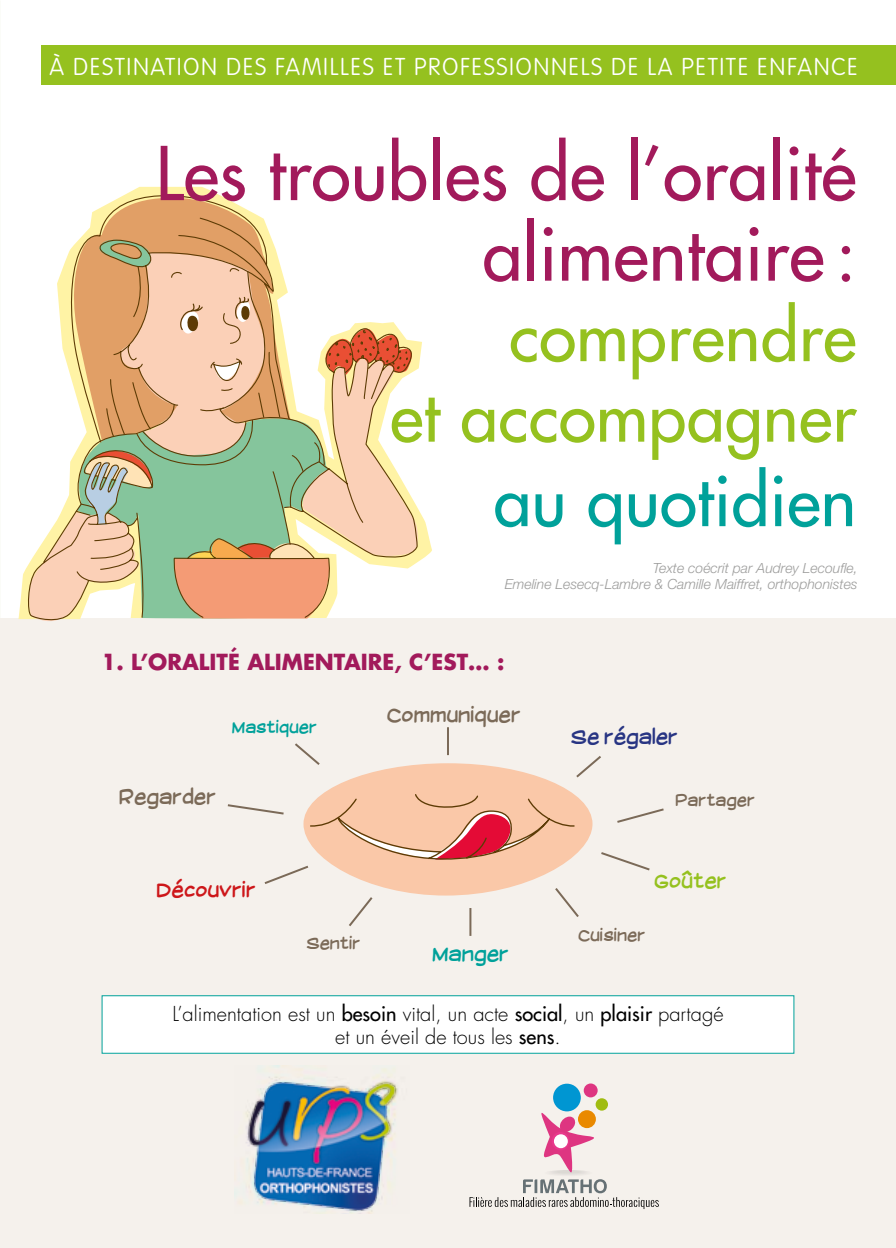
<style>
.page{position:relative;width:896px;height:1248px;background:#fff}
.page>*{position:absolute;margin:0;border:0;box-sizing:border-box;transform-origin:0 0}
.t1{font:72px/80.4px "Futura";letter-spacing:.005em;color:#a21a5b;text-align:right}
.t2{font:68px/80.4px "Futura";letter-spacing:.005em;color:#95c11f;text-align:right}
.t3{font:68px "Futura";letter-spacing:.005em;color:#00a19a}
.t4{font:100 24px "VAG Rounded";letter-spacing:.065em;color:#fff}
.t5{font:22px "Suplexmentary Comic NC";color:#7b6a58}
.t6{font:22px "Suplexmentary Comic NC";color:#cd171a}
.t7{font:22px "Suplexmentary Comic NC";color:#283583}
.t8{font:22px "Suplexmentary Comic NC";color:#95c11f}
.t9{font:22px "Suplexmentary Comic NC";color:#00a19a}
.t10{font:700 21.6px "Futura";color:#a21a5b}
.t11{font:300 20px/23.6px "Futura";color:#000;text-align:center}
.t12{font:18px "Suplexmentary Comic NC";color:#7b6a58}
.t13{font:18px "Suplexmentary Comic NC";color:#00a19a}
.t14{font:italic 300 14px/16.8px "Helvetica Neue";color:#9d9d9c;text-align:right}
.s1{font-weight:400}
</style>
<div class="page">
<div style="left:0;top:618px;width:896px;height:629px;background:#f5f1ec"></div>
<div style="left:41px;top:45px;width:855px;height:40px;background:#95c11f"></div>
<div style="left:102px;top:995px;width:692px;height:58px;background:#fff"></div>
<svg style="left:19px;top:341px;width:413px;height:278px"></svg>
<svg style="left:336px;top:322px;width:83px;height:297px"></svg>
<svg style="left:26px;top:187px;width:310px;height:434px"></svg>
<hr style="left:447px;top:727px;width:2px;height:28px;background:#7b6a58">
<hr style="left:469px;top:907px;width:2px;height:28px;background:#7b6a58">
<svg style="left:227px;top:743px;width:437px;height:185px"></svg>
<img style="left:234px;top:1065px;width:164px;height:148px">
<div style="left:544px;top:1169px;width:48px;height:6px;background:#eeeae6;border-radius:50%"></div>
<div style="left:546px;top:1169px;width:44px;height:6px;background:#ebe7e2;border-radius:50%"></div>
<div style="left:548px;top:1169px;width:41px;height:6px;background:#e7e2df;border-radius:50%"></div>
<hr style="left:548px;top:1170px;width:40px;height:4px;background:#eae6e2;border-radius:50%">
<hr style="left:549px;top:1170px;width:38px;height:4px;background:#e5e0dd;border-radius:50%">
<hr style="left:551px;top:1170px;width:34px;height:4px;background:#e0ded9;border-radius:50%">
<hr style="left:552px;top:1170px;width:33px;height:3px;background:#f1f1f1;border-radius:50%">
<hr style="left:555px;top:1170px;width:27px;height:3px;background:#ebebec;border-radius:50%">
<svg style="left:541px;top:1108px;width:59px;height:64px"></svg>
<div style="left:553px;top:1083px;width:28px;height:28px;background:#0096d2;border-radius:50%"></div>
<svg style="left:595px;top:1098px;width:13px;height:12px"></svg>
<div style="left:578px;top:1110px;width:18px;height:17px;background:#e98900;border-radius:50%"></div>
<svg style="left:469px;top:1179px;width:190px;height:29px"></svg>
<div style="left:584px;top:1083px;width:13px;height:14px;background:#de3581;border-radius:50%"></div>
<div style="left:554px;top:1134px;width:14px;height:14px;background:#fff;border-radius:50%"></div>
<p class="t4" style="left:50px;top:52px;width:809px">À DESTINATION DES FAMILLES ET PROFESSIONNELS DE LA PETITE ENFANCE</p>
<h1 class="t1" style="left:155px;top:133px;width:702px">Les troubles de l’oralité alimentaire :</h1>
<h2 class="t2" style="left:390px;top:295px;width:468px">comprendre<br>et accompagner</h2>
<h2 class="t3" style="left:493px;top:456px;width:364px">au quotidien</h2>
<p class="t14" style="left:505px;top:559px;width:354px">Texte coécrit par Audrey Lecoufle,<br>Emeline Lesecq-Lambre &amp; Camille Maiffret, orthophonistes</p>
<p class="t10" style="left:102px;top:646px;width:404px">1. L’ORALITÉ ALIMENTAIRE, C’EST… :</p>
<p class="t13" style="left:232px;top:715px;width:87px">Mastiquer</p>
<p class="t5" style="left:119px;top:783px;width:98px">Regarder</p>
<p class="t5" style="left:387px;top:701px;width:135px">Communiquer</p>
<p class="t6" style="left:157px;top:876px;width:101px">Découvrir</p>
<p class="t12" style="left:306px;top:932px;width:56px">Sentir</p>
<p class="t9" style="left:432px;top:940px;width:78px">Manger</p>
<p class="t7" style="left:571px;top:723px;width:108px">Se régaler</p>
<p class="t12" style="left:675px;top:789px;width:81px">Partager</p>
<p class="t8" style="left:654px;top:867px;width:74px">Goûter</p>
<p class="t12" style="left:578px;top:924px;width:69px">Cuisiner</p>
<p class="t11" style="left:172px;top:1001px;width:552px">L’alimentation est un <span class="s1">besoin</span> vital, un acte <span class="s1">social</span>, un <span class="s1">plaisir</span> partagé et un éveil de tous les <span class="s1">sens</span>.</p>
</div>
